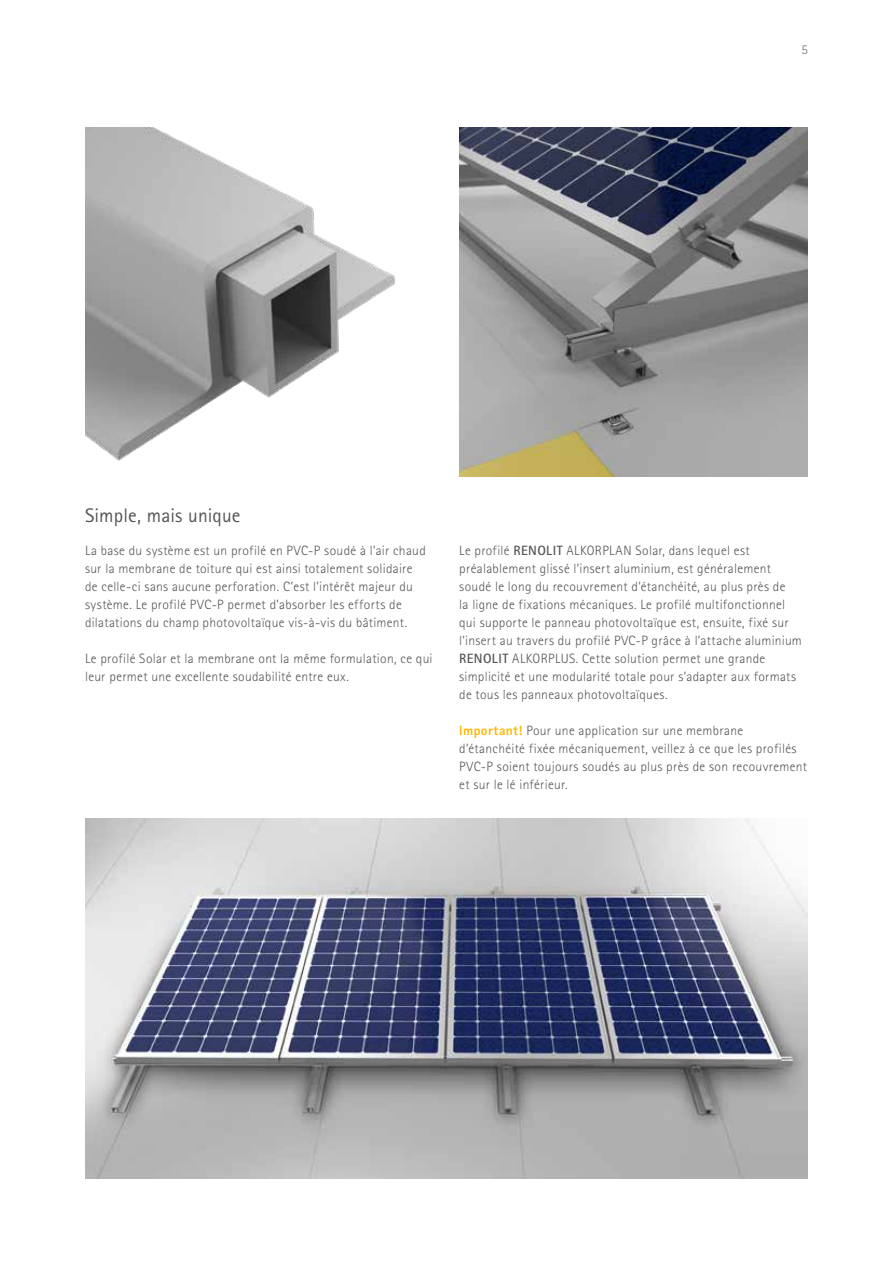
<style>
.page{position:relative;width:893px;height:1263px;background:#fff}
.page>*{position:absolute;margin:0;border:0;box-sizing:border-box;transform-origin:0 0}
.t1{font:19.65px "Rotis Sans Serif Pro";letter-spacing:.005em;color:#565655}
.t2{font:300 13.5px/18px "Rotis Sans Serif Pro";letter-spacing:.025em;color:#565655}
.t3{font:300 13.5px "Rotis Sans Serif Pro";color:#6e6e6e}
.s1{font-weight:700}
.s2{font-weight:800;color:#fbb900}
</style>
<div class="page">
<img style="left:85px;top:128px;width:310px;height:333px">
<img style="left:85px;top:818px;width:723px;height:361px">
<img style="left:459px;top:128px;width:349px;height:348px">
<p class="t3" style="left:801px;top:42px;width:8px">5</p>
<h1 class="t1" style="left:85px;top:503px;width:157px">Simple, mais unique</h1>
<p class="t2" style="left:85px;top:541px;width:342px">La base du système est un profilé en PVC-P soudé à l’air chaud sur la membrane de toiture qui est ainsi totalement solidaire de celle-ci sans aucune perforation. C’est l’intérêt majeur du système. Le profilé PVC-P permet d’absorber les efforts de dilatations du champ photovoltaïque vis-à-vis du bâtiment.</p>
<p class="t2" style="left:85px;top:649px;width:349px">Le profilé Solar et la membrane ont la même formulation, ce qui leur permet une excellente soudabilité entre eux.</p>
<p class="t2" style="left:459px;top:541px;width:344px">Le profilé <span class="s1">RENOLIT</span> ALKORPLAN Solar, dans lequel est préalablement glissé l’insert aluminium, est généralement soudé le long du recouvrement d’étanchéité, au plus près de<br>la ligne de fixations mécaniques. Le profilé multifonctionnel qui supporte le panneau photovoltaïque est, ensuite, fixé sur l’insert au travers du profilé PVC-P grâce à l’attache aluminium <span class="s1">RENOLIT</span> ALKORPLUS. Cette solution permet une grande simplicité et une modularité totale pour s’adapter aux formats de tous les panneaux photovoltaïques.</p>
<p class="t2" style="left:459px;top:721px;width:349px"><span class="s2">Important!</span> Pour une application sur une membrane d’étanchéité fixée mécaniquement, veillez à ce que les profilés PVC-P soient toujours soudés au plus près de son recouvrement et sur le lé inférieur.</p>
</div>
